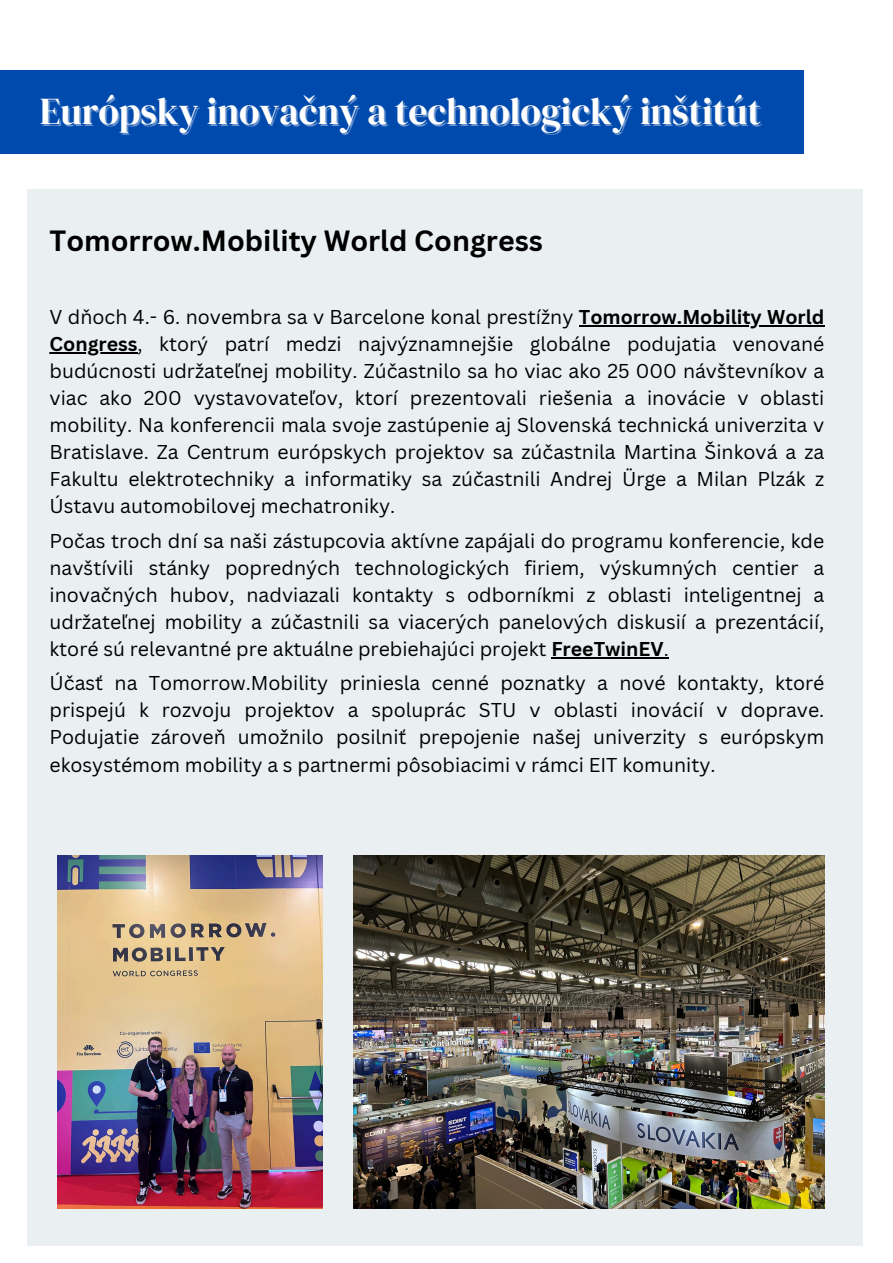
<style>
.page{position:relative;width:893px;height:1263px;background:#fff}
.page>*{position:absolute;margin:0;border:0;box-sizing:border-box;transform-origin:0 0}
.t1{font:37.5px "DM Serif Display";color:#fff}
.t2{font:700 28.5px "Canva Sans";color:#000}
.t3{font:19.5px/27.2px "Canva Sans";color:#000;text-align:justify}
.s1{font-weight:700}
</style>
<div class="page">
<div style="left:0;top:70px;width:803px;height:84px;background:#004aad"></div>
<div style="left:27px;top:189px;width:835px;height:1057px;background:#eaeff1"></div>
<img style="left:58px;top:855px;width:265px;height:353px">
<img style="left:353px;top:855px;width:471px;height:353px">
<hr style="left:579px;top:325px;width:245px;height:2px;background:#000">
<hr style="left:50px;top:352px;width:88px;height:2px;background:#000">
<hr style="left:551px;top:657px;width:112px;height:2px;background:#000">
<svg style="left:663px;top:657px;width:6px;height:2px"></svg>
<h1 class="t1" style="left:40px;top:85px;width:722px">Európsky inovačný a technologický inštitút</h1>
<h2 class="t2" style="left:50px;top:220px;width:495px">Tomorrow.Mobility World Congress</h2>
<p class="t3" style="left:50px;top:302px;width:776px">V dňoch 4.- 6. novembra sa v Barcelone konal prestížny <span class="s1">Tomorrow.Mobility World Congress</span>, ktorý patrí medzi najvýznamnejšie globálne podujatia venované budúcnosti udržateľnej mobility. Zúčastnilo sa ho viac ako 25 000 návštevníkov a viac ako 200 vystavovateľov, ktorí prezentovali riešenia a inovácie v oblasti mobility. Na konferencii mala svoje zastúpenie aj Slovenská technická univerzita v Bratislave. Za Centrum európskych projektov sa zúčastnila Martina Šinková a za Fakultu elektrotechniky a informatiky sa zúčastnili Andrej Ürge a Milan Plzák z Ústavu automobilovej mechatroniky.</p>
<p class="t3" style="left:50px;top:526px;width:776px">Počas troch dní sa naši zástupcovia aktívne zapájali do programu konferencie, kde navštívili stánky popredných technologických firiem, výskumných centier a inovačných hubov, nadviazali kontakty s odborníkmi z oblasti inteligentnej a udržateľnej mobility a zúčastnili sa viacerých panelových diskusií a prezentácií, ktoré sú relevantné pre aktuálne prebiehajúci projekt <span class="s1">FreeTwinEV</span>.</p>
<p class="t3" style="left:50px;top:669px;width:776px">Účasť na Tomorrow.Mobility priniesla cenné poznatky a nové kontakty, ktoré prispejú k rozvoju projektov a spoluprác STU v oblasti inovácií v doprave.<br>Podujatie zároveň umožnilo posilniť prepojenie našej univerzity s európskym ekosystémom mobility a s partnermi pôsobiacimi v rámci EIT komunity.</p>
</div>
